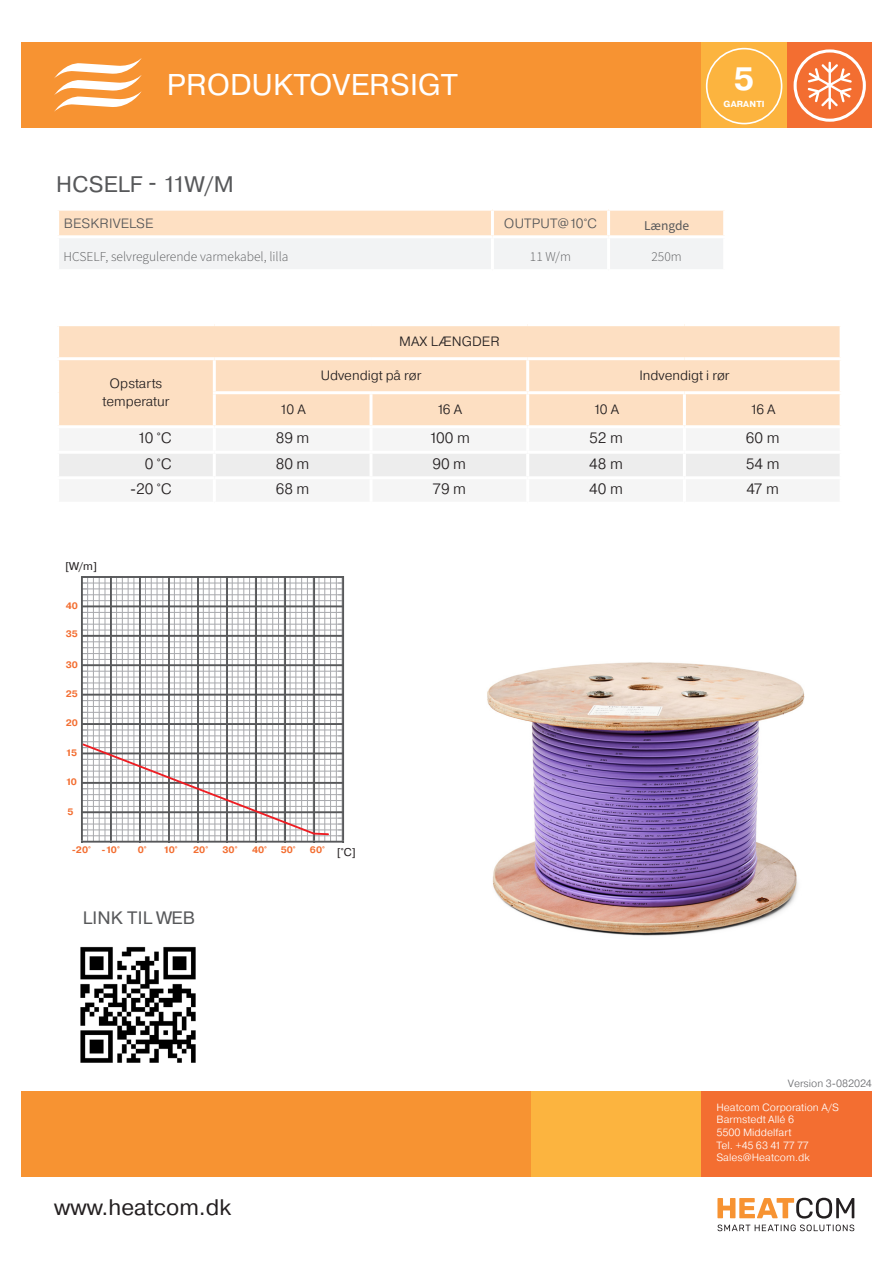
<style>
.page{position:relative;width:893px;height:1263px;background:#fff}
.page>*{position:absolute;margin:0;border:0;box-sizing:border-box;transform-origin:0 0}
.t1{font:700 32.4px "Pragmatica";color:#fff}
.t2{font:30px "Pragmatica";letter-spacing:.01em;color:#fff}
.t3{font:22.5px "Pragmatica";color:#231f20}
.t4{font:22.5px "Pragmatica";letter-spacing:.01em;color:#57585a}
.t5{font:18px "Pragmatica";letter-spacing:.01em;color:#57585a}
.t6{font:300 15px "Pragmatica";color:#231f20}
.t7{font:300 13.5px "Pragmatica";color:#231f20}
.t8{font:300 13.5px "Source Sans Pro";color:#57585a}
.t9{font:300 13.5px "Pragmatica";letter-spacing:.01em;color:#57585a}
.t10{font:13.5px "Source Sans Pro";color:#57585a}
.t11{font:11.25px "Pragmatica";color:#231f20}
.t12{font:300 10.5px/12.6px "Pragmatica";color:#fff}
.t13{font:300 10.5px "Pragmatica";color:#6c6d70}
.t14{font:700 9.3px "Pragmatica";color:#f36e31}
.t15{font:700 8.85px "Pragmatica";letter-spacing:.02em;color:#fff}
</style>
<div class="page">
<div style="left:21px;top:43px;width:851px;height:85px;background:#f79332"></div>
<div style="left:787px;top:43px;width:85px;height:85px;background:#f36e31"></div>
<div style="left:702px;top:43px;width:85px;height:85px;background:#fcb43f"></div>
<svg style="left:706px;top:48px;width:76px;height:76px"></svg>
<svg style="left:54px;top:58px;width:88px;height:54px"></svg>
<div style="left:21px;top:1091px;width:851px;height:85px;background:#f79332"></div>
<div style="left:531px;top:1091px;width:171px;height:85px;background:#fcb43f"></div>
<div style="left:702px;top:1091px;width:170px;height:85px;background:#f36e31"></div>
<svg style="left:717px;top:1198px;width:137px;height:20px"></svg>
<svg style="left:717px;top:1224px;width:137px;height:7px"></svg>
<svg style="left:794px;top:49px;width:72px;height:73px"></svg>
<div style="left:58px;top:325px;width:783px;height:34px;background:#fddfc2"></div>
<div style="left:59px;top:360px;width:781px;height:65px;background:#fddfc2"></div>
<div style="left:59px;top:454px;width:781px;height:22px;background:#ededed"></div>
<hr style="left:56px;top:323px;width:158px;height:3px;background:#fff">
<hr style="left:56px;top:326px;width:3px;height:31px;background:#fff">
<hr style="left:214px;top:323px;width:157px;height:3px;background:#fff">
<hr style="left:371px;top:323px;width:157px;height:3px;background:#fff">
<hr style="left:528px;top:323px;width:156px;height:3px;background:#fff">
<hr style="left:684px;top:323px;width:159px;height:3px;background:#fff">
<hr style="left:840px;top:326px;width:3px;height:31px;background:#fff">
<hr style="left:56px;top:357px;width:158px;height:3px;background:#fff">
<hr style="left:214px;top:357px;width:157px;height:3px;background:#fff">
<hr style="left:213px;top:360px;width:3px;height:31px;background:#fff">
<hr style="left:371px;top:357px;width:157px;height:3px;background:#fff">
<hr style="left:528px;top:357px;width:156px;height:3px;background:#fff">
<hr style="left:526px;top:360px;width:3px;height:31px;background:#fff">
<hr style="left:684px;top:357px;width:159px;height:3px;background:#fff">
<hr style="left:213px;top:391px;width:158px;height:3px;background:#fff">
<hr style="left:213px;top:394px;width:3px;height:31px;background:#fff">
<hr style="left:371px;top:391px;width:157px;height:3px;background:#fff">
<hr style="left:369px;top:394px;width:3px;height:31px;background:#fff">
<hr style="left:528px;top:391px;width:156px;height:3px;background:#fff">
<hr style="left:526px;top:394px;width:3px;height:31px;background:#fff">
<hr style="left:684px;top:391px;width:159px;height:3px;background:#fff">
<hr style="left:683px;top:394px;width:3px;height:31px;background:#fff">
<hr style="left:213px;top:454px;width:3px;height:22px;background:#fff">
<hr style="left:369px;top:454px;width:3px;height:22px;background:#fff">
<hr style="left:526px;top:454px;width:3px;height:22px;background:#fff">
<hr style="left:683px;top:454px;width:3px;height:22px;background:#fff">
<img style="left:487px;top:662px;width:318px;height:274px">
<img style="left:80px;top:946px;width:116px;height:117px">
<svg style="left:59px;top:211px;width:664px;height:58px"></svg>
<hr style="left:491px;top:211px;width:3px;height:24px;background:#fff">
<hr style="left:607px;top:211px;width:3px;height:24px;background:#fff">
<hr style="left:56px;top:235px;width:436px;height:3px;background:#fff">
<hr style="left:492px;top:235px;width:117px;height:3px;background:#fff">
<hr style="left:491px;top:238px;width:3px;height:31px;background:#fff">
<hr style="left:609px;top:235px;width:117px;height:3px;background:#fff">
<hr style="left:607px;top:238px;width:3px;height:31px;background:#fff">
<svg style="left:81px;top:576px;width:263px;height:267px"></svg>
<h2 class="t2" style="left:167px;top:67px;width:293px">PRODUKTOVERSIGT</h2>
<h1 class="t1" style="left:734px;top:58px;width:23px">5</h1>
<p class="t15" style="left:723px;top:98px;width:43px">GARANTI</p>
<p class="t4" style="left:56px;top:171px;width:179px">HCSELF - 11W/M</p>
<p class="t9" style="left:64px;top:214px;width:91px">BESKRIVELSE</p>
<p class="t9" style="left:504px;top:214px;width:95px">OUTPUT@10°C</p>
<p class="t10" style="left:644px;top:216px;width:47px">Længde</p>
<p class="t8" style="left:64px;top:247px;width:226px">HCSELF, selvregulerende varmekabel, lilla</p>
<p class="t8" style="left:530px;top:247px;width:43px">11 W/m</p>
<p class="t8" style="left:651px;top:247px;width:32px">250m</p>
<p class="t7" style="left:110px;top:375px;width:54px">Opstarts</p>
<p class="t7" style="left:102px;top:393px;width:69px">temperatur</p>
<p class="t7" style="left:399px;top:333px;width:102px">MAX LÆNGDER</p>
<p class="t7" style="left:321px;top:367px;width:102px">Udvendigt på rør</p>
<p class="t7" style="left:639px;top:367px;width:92px">Indvendigt i rør</p>
<p class="t7" style="left:280px;top:401px;width:28px">10 A</p>
<p class="t7" style="left:436px;top:401px;width:27px">16 A</p>
<p class="t7" style="left:593px;top:401px;width:28px">10 A</p>
<p class="t7" style="left:750px;top:401px;width:27px">16 A</p>
<p class="t11" style="left:65px;top:559px;width:34px">[W/m]</p>
<p class="t14" style="left:66px;top:600px;width:14px">40</p>
<p class="t14" style="left:66px;top:628px;width:14px">35</p>
<p class="t14" style="left:66px;top:658px;width:14px">30</p>
<p class="t14" style="left:66px;top:688px;width:14px">25</p>
<p class="t14" style="left:66px;top:717px;width:14px">20</p>
<p class="t14" style="left:66px;top:747px;width:13px">15</p>
<p class="t14" style="left:66px;top:776px;width:13px">10</p>
<p class="t14" style="left:68px;top:806px;width:8px">5</p>
<p class="t6" style="left:137px;top:428px;width:36px">10 °C</p>
<p class="t6" style="left:276px;top:428px;width:35px">89 m</p>
<p class="t6" style="left:429px;top:428px;width:43px">100 m</p>
<p class="t6" style="left:589px;top:428px;width:35px">52 m</p>
<p class="t6" style="left:746px;top:428px;width:35px">60 m</p>
<p class="t6" style="left:145px;top:454px;width:29px">0 °C</p>
<p class="t6" style="left:276px;top:454px;width:35px">80 m</p>
<p class="t6" style="left:433px;top:454px;width:35px">90 m</p>
<p class="t6" style="left:589px;top:454px;width:35px">48 m</p>
<p class="t6" style="left:746px;top:454px;width:35px">54 m</p>
<p class="t6" style="left:130px;top:479px;width:43px">-20 °C</p>
<p class="t6" style="left:276px;top:479px;width:35px">68 m</p>
<p class="t6" style="left:433px;top:479px;width:35px">79 m</p>
<p class="t6" style="left:589px;top:479px;width:35px">40 m</p>
<p class="t6" style="left:746px;top:479px;width:34px">47 m</p>
<p class="t14" style="left:72px;top:844px;width:50px">-20° -10°</p>
<p class="t14" style="left:138px;top:844px;width:10px">0°</p>
<p class="t14" style="left:164px;top:844px;width:16px">10°</p>
<p class="t14" style="left:193px;top:844px;width:16px">20°</p>
<p class="t14" style="left:222px;top:844px;width:16px">30°</p>
<p class="t14" style="left:252px;top:844px;width:16px">40°</p>
<p class="t14" style="left:281px;top:844px;width:16px">50°</p>
<p class="t14" style="left:310px;top:844px;width:16px">60°</p>
<p class="t11" style="left:337px;top:845px;width:21px">[°C]</p>
<p class="t5" style="left:83px;top:907px;width:114px">LINK TIL WEB</p>
<h3 class="t3" style="left:54px;top:1193px;width:178px">www.heatcom.dk</h3>
<p class="t13" style="left:788px;top:1077px;width:85px">Version 3-082024</p>
<p class="t12" style="left:716px;top:1101px;width:124px">Heatcom Corporation A/S<br>Barmstedt Allé 6<br>5500 Middelfart<br>Tel. +45 63 41 77 77<br>Sales@Heatcom.dk</p>
</div>
